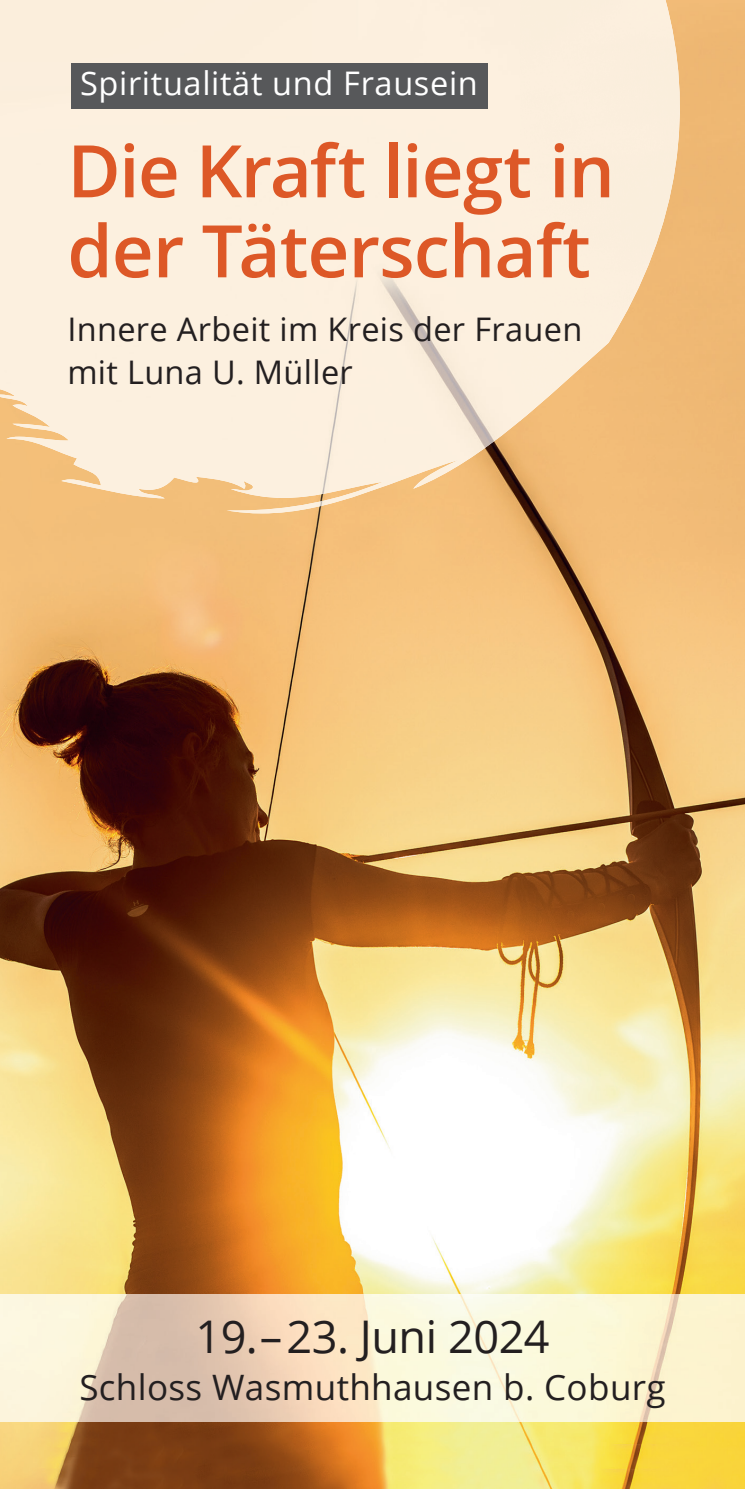
<style>
.page{position:relative;width:745px;height:1489px;background:#fff}
.page>*{position:absolute;margin:0;border:0;box-sizing:border-box;transform-origin:0 0}
.t1{font:600 72.5px/80px "Open Sans";letter-spacing:-.01em;color:#dd5827}
.t2{font:45px "Open Sans";letter-spacing:-.01em;color:#231f20}
.t3{font:35px "Open Sans";letter-spacing:.01em;color:#231f20}
.t4{font:32.5px/42.5px "Open Sans";letter-spacing:.01em;color:#231f20}
.t5{font:32.5px "Open Sans";letter-spacing:.02em;color:#fff}
</style>
<div class="page">
<img style="left:0;top:0;width:744px;height:1488px">
<img style="left:0;top:0;width:520px;height:513px">
<img style="left:519px;top:0;width:174px;height:421px">
<img style="left:0;top:1293px;width:744px;height:128px">
<div style="left:71px;top:63px;width:415px;height:45px;background:#57585a"></div>
<p class="t5" style="left:80px;top:61px;width:399px">Spiritualität und Frausein</p>
<h1 class="t1" style="left:67px;top:129px;width:548px">Die Kraft liegt in der Täterschaft</h1>
<p class="t4" style="left:67px;top:307px;width:516px">Innere Arbeit im Kreis der Frauen mit Luna U. Müller</p>
<h2 class="t2" style="left:195px;top:1305px;width:355px">19.–23. Juni 2024</h2>
<p class="t3" style="left:79px;top:1363px;width:587px">Schloss Wasmuthhausen b. Coburg</p>
</div>
